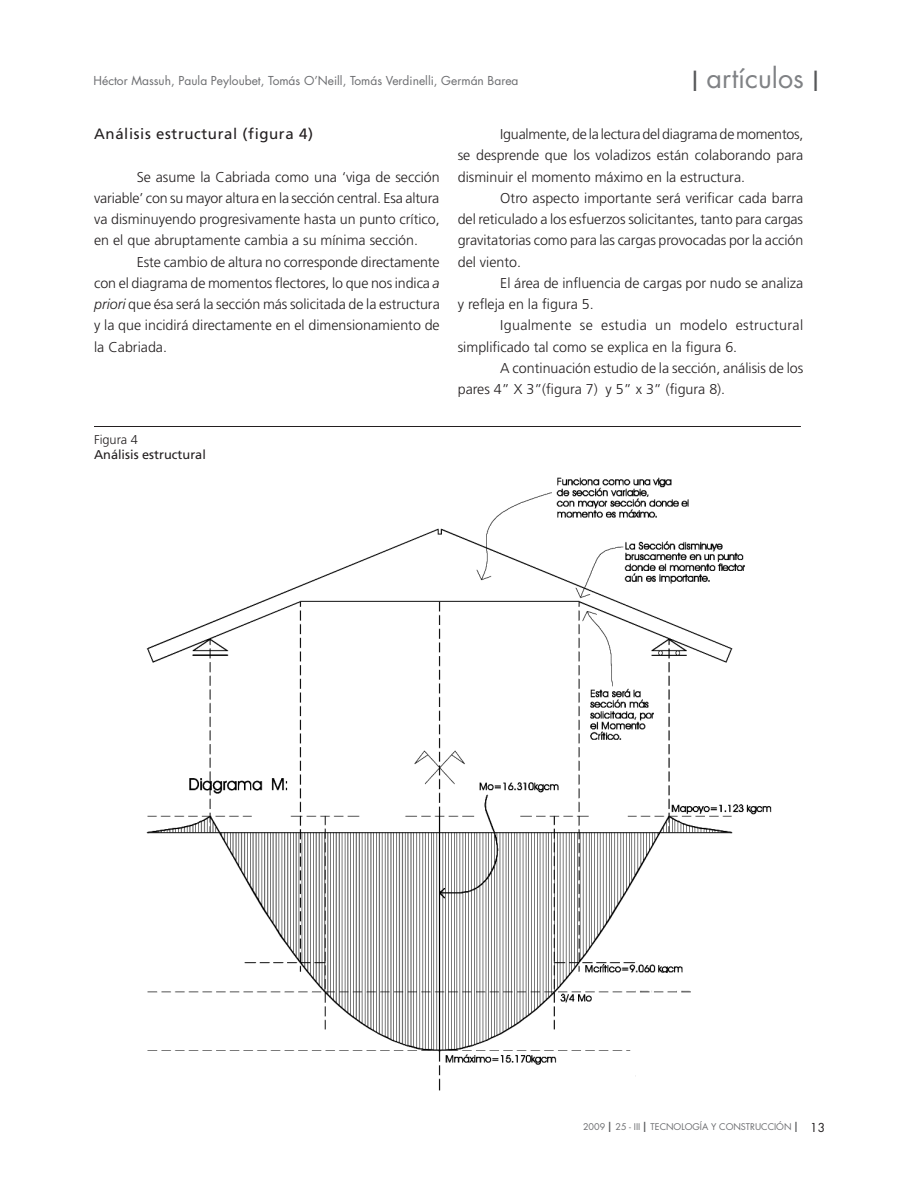
<style>
.page{position:relative;width:918px;height:1188px;background:#fff}
.page>*{position:absolute;margin:0;border:0;box-sizing:border-box;transform-origin:0 0}
.t1{font:27px "Futura";color:#808285}
.t2{font:15px "Frutiger";letter-spacing:.04em;color:#231f20}
.t3{font:300 14.25px/21.3px "Frutiger";color:#231f20;text-align:justify}
.t4{font:300 14.25px/21.3px "Frutiger";letter-spacing:.025em;color:#231f20}
.t5{font:12.75px "Frutiger";color:#231f20}
.t6{font:300 12.75px "Frutiger";color:#231f20}
.t7{font:12px "Futura";color:#6c6d70}
.t8{font:9px "Futura";color:#6c6d70}
.s1{color:#57585a}
.s2{font-style:italic}
.s3{font-size:13.5px;color:#57585a}
.s4{font-size:12px;color:#231f20}
</style>
<div class="page">
<img style="left:146px;top:477px;width:626px;height:614px">
<hr style="left:94px;top:426px;width:707px;height:1px;background:#231f20">
<h1 class="t1" style="left:692px;top:61px;width:129px"><span class="s1">I</span> artículos <span class="s1">I</span></h1>
<p class="t7" style="left:94px;top:73px;width:427px">Héctor Massuh, Paula Peyloubet, Tomás O’Neill, Tomás Verdinelli, Germán Barea</p>
<p class="t2" style="left:94px;top:125px;width:220px">Análisis estructural (figura 4)</p>
<p class="t3" style="left:94px;top:166px;width:347px;text-indent:43px">Se asume la Cabriada como una ‘viga de sección variable’ con su mayor altura en la sección central. Esa altura va disminuyendo progresivamente hasta un punto crítico, en el que abruptamente cambia a su mínima sección.</p>
<p class="t3" style="left:94px;top:251px;width:347px;text-indent:43px">Este cambio de altura no corresponde directamente con el diagrama de momentos flectores, lo que nos indica <span class="s2">a priori</span> que ésa será la sección más solicitada de la estructura y la que incidirá directamente en el dimensionamiento de la Cabriada.</p>
<p class="t3" style="left:458px;top:123px;width:347px;text-indent:43px">Igualmente, de la lectura del diagrama de momentos, se desprende que los voladizos están colaborando para disminuir el momento máximo en la estructura.</p>
<p class="t3" style="left:458px;top:187px;width:347px;text-indent:43px">Otro aspecto importante será verificar cada barra del reticulado a los esfuerzos solicitantes, tanto para cargas gravitatorias como para las cargas provocadas por la acción del viento.</p>
<p class="t3" style="left:458px;top:272px;width:347px;text-indent:43px">El área de influencia de cargas por nudo se analiza y refleja en la figura 5.</p>
<p class="t4" style="left:458px;top:315px;width:347px;text-indent:43px">Igualmente se estudia un modelo estructural simplificado tal como se explica en la figura 6.</p>
<p class="t3" style="left:458px;top:357px;width:347px;text-indent:43px">A continuación estudio de la sección, análisis de los pares 4” X 3”(figura 7) y 5” x 3” (figura 8).</p>
<p class="t6" style="left:94px;top:432px;width:45px">Figura 4</p>
<p class="t5" style="left:94px;top:448px;width:113px">Análisis estructural</p>
<p class="t8" style="left:583px;top:1121px;width:244px">2009 <span class="s3">I</span> 25 - III <span class="s3">I</span> TECNOLOGÍA Y CONSTRUCCIÓN <span class="s3">I</span> <span class="s4">13</span></p>
</div>
